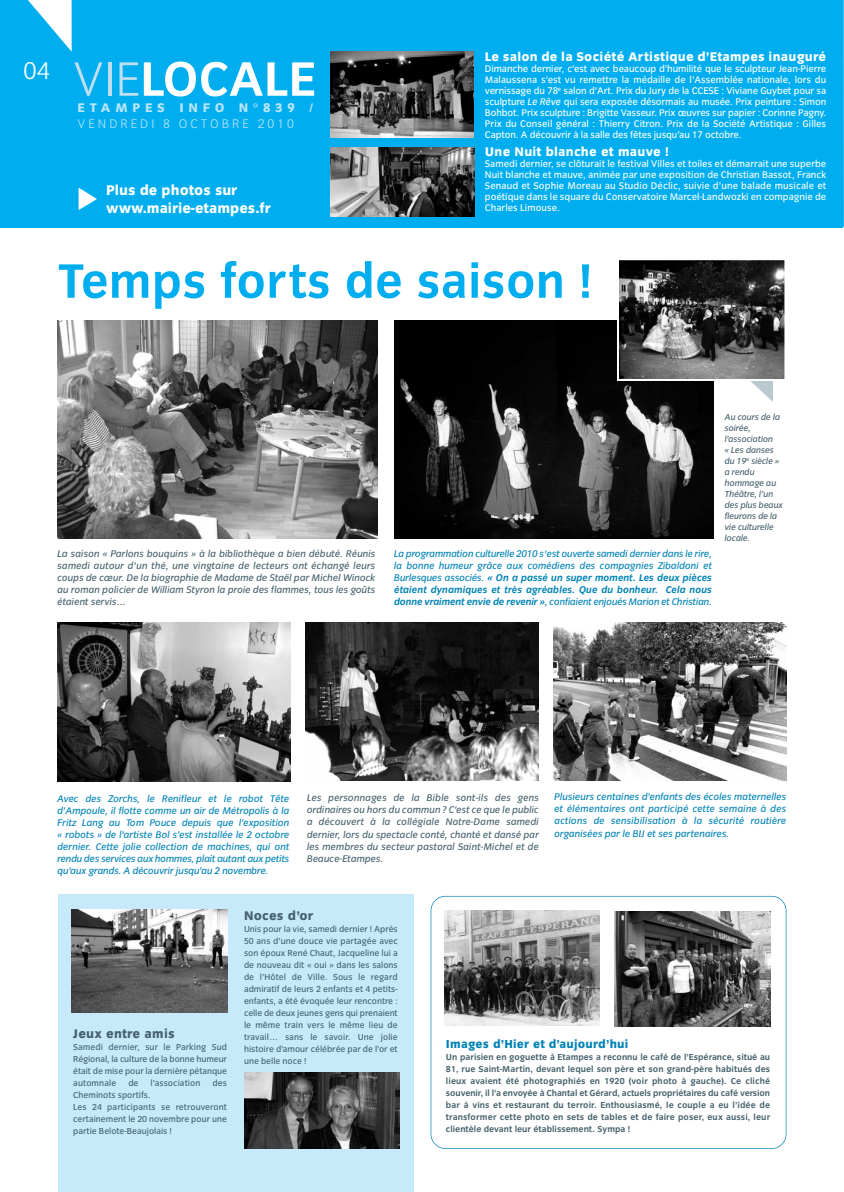
<style>
.page{position:relative;width:844px;height:1192px;background:#fff}
.page>*{position:absolute;margin:0;border:0;box-sizing:border-box;transform-origin:0 0}
.t1{font:700 50px "Congress Sans";color:#00aeef}
.t2{font:700 50px "Congress Sans";color:#fff}
.t3{font:300 25.1px "Congress Sans";color:#fff}
.t4{font:800 14.5px/17.8px "Congress Sans";color:#fff}
.t5{font:800 13px "Congress Sans";letter-spacing:.015em;color:#fff}
.t6{font:800 13px "Congress Sans";letter-spacing:.015em;color:#46616e}
.t7{font:300 13px "Congress Sans";letter-spacing:.23em;color:#b9e5fa}
.t8{font:800 13px "Congress Sans";letter-spacing:.365em;color:#b9e5fa}
.t9{font:800 12px "Congress Sans";letter-spacing:.015em;color:#0083b6}
.t10{font:italic 10px/12px "Congress Sans";letter-spacing:-.01em;color:#0083b6;text-align:justify}
.t11{font:10px/11px "Congress Sans";letter-spacing:-.005em;color:#fff;text-align:justify}
.t12{font:italic 10px/12px "Congress Sans";color:#46616e;text-align:justify}
.t13{font:9px/12px "Congress Sans";color:#46616e;text-align:justify}
.t14{font:700 9px/12px "Congress Sans";color:#46616e;text-align:justify}
.t15{font:italic 9px/11px "Congress Sans";letter-spacing:-.01em;color:#46616e}
.s1{font-weight:300;color:#bcdeee}
.s2{font-style:italic}
.s3{font-weight:700}
</style>
<div class="page">
<svg style="left:750px;top:381px;width:23px;height:21px"></svg>
<svg style="left:843px;top:0;width:1px;height:227px"></svg>
<div style="left:0;top:0;width:843px;height:227px;background:#00aeef"></div>
<img style="left:330px;top:51px;width:144px;height:86px">
<img style="left:58px;top:320px;width:319px;height:218px">
<div style="left:58px;top:893px;width:355px;height:298px;background:#c6eafa"></div>
<svg style="left:28px;top:0;width:44px;height:52px"></svg>
<img style="left:330px;top:147px;width:144px;height:70px">
<img style="left:394px;top:320px;width:320px;height:218px">
<img style="left:620px;top:261px;width:163px;height:117px">
<div style="left:617px;top:258px;width:169px;height:123px;border:2px solid #fff"></div>
<img style="left:58px;top:622px;width:233px;height:159px">
<img style="left:305px;top:622px;width:233px;height:158px">
<img style="left:553px;top:622px;width:233px;height:158px">
<img style="left:72px;top:909px;width:155px;height:103px">
<img style="left:244px;top:1072px;width:155px;height:76px">
<svg style="left:430px;top:895px;width:356px;height:253px"></svg>
<img style="left:444px;top:910px;width:156px;height:115px">
<img style="left:615px;top:911px;width:155px;height:115px">
<svg style="left:79px;top:188px;width:18px;height:22px"></svg>
<h2 class="t3" style="left:24px;top:61px;width:28px">04</h2>
<h1 class="t2" style="left:73px;top:59px;width:244px"><span class="s1">VIE</span>LOCALE</h1>
<h3 class="t8" style="left:77px;top:103px;width:237px">ETAMPES INFO N°839 /</h3>
<h3 class="t7" style="left:77px;top:118px;width:218px">VENDREDI 8 OCTOBRE 2010</h3>
<h3 class="t4" style="left:106px;top:182px;width:166px">Plus de photos sur www.mairie-etampes.fr</h3>
<h3 class="t5" style="left:485px;top:51px;width:343px">Le salon de la Société Artistique d’Etampes inauguré</h3>
<p class="t11" style="left:485px;top:64px;width:343px">Dimanche dernier, c’est avec beaucoup d’humilité que le sculpteur Jean-Pierre Malaussena s’est vu remettre la médaille de l’Assemblée nationale, lors du vernissage du 78<sup>e</sup> salon d’Art. Prix du Jury de la CCESE : Viviane Guybet pour sa sculpture <span class="s2">Le Rêve</span> qui sera exposée désormais au musée. Prix peinture : Simon Bohbot. Prix sculpture : Brigitte Vasseur. Prix œuvres sur papier : Corinne Pagny.<br>Prix du Conseil général : Thierry Citron. Prix de la Société Artistique : Gilles Capton. A découvrir à la salle des fêtes jusqu’au 17 octobre.</p>
<h3 class="t5" style="left:485px;top:146px;width:185px">Une Nuit blanche et mauve !</h3>
<p class="t11" style="left:485px;top:159px;width:343px">Samedi dernier, se clôturait le festival Villes et toiles et démarrait une superbe Nuit blanche et mauve, animée par une exposition de Christian Bassot, Franck Senaud et Sophie Moreau au Studio Déclic, suivie d’une balade musicale et poétique dans le square du Conservatoire Marcel-Landwozki en compagnie de Charles Limouse.</p>
<h1 class="t1" style="left:58px;top:261px;width:536px">Temps forts de saison !</h1>
<p class="t12" style="left:58px;top:548px;width:319px">La saison « Parlons bouquins » à la bibliothèque a bien débuté. Réunis samedi autour d’un thé, une vingtaine de lecteurs ont échangé leurs coups de cœur. De la biographie de Madame de Staël par Michel Winock au roman policier de William Styron la proie des flammes, tous les goûts étaient servis…</p>
<p class="t10" style="left:394px;top:548px;width:319px">La programmation culturelle 2010 s'est ouverte samedi dernier dans le rire, la bonne humeur grâce aux comédiens des compagnies Zibaldoni et Burlesques associés. <span class="s3">« On a passé un super moment. Les deux pièces étaient dynamiques et très agréables. Que du bonheur. Cela nous donne vraiment envie de revenir »</span>, confiaient enjoués Marion et Christian.</p>
<p class="t15" style="left:724px;top:412px;width:60px">Au cours de la soirée, l’association<br>« Les danses du 19<sup>e</sup> siècle » a rendu hommage au<br>Théâtre, l’un des plus beaux fleurons de la vie culturelle locale.</p>
<p class="t10" style="left:58px;top:793px;width:233px">Avec des Zorchs, le Renifleur et le robot Tête d’Ampoule, il flotte comme un air de Métropolis à la Fritz Lang au Tom Pouce depuis que l’exposition « robots » de l’artiste Bol s’est installée le 2 octobre dernier. Cette jolie collection de machines, qui ont rendu des services aux hommes, plait autant aux petits qu’aux grands. A découvrir jusqu’au 2 novembre.</p>
<p class="t12" style="left:307px;top:792px;width:233px">Les personnages de la Bible sont-ils des gens ordinaires ou hors du commun ? C’est ce que le public a découvert à la collégiale Notre-Dame samedi dernier, lors du spectacle conté, chanté et dansé par les membres du secteur pastoral Saint-Michel et de Beauce-Etampes.</p>
<p class="t10" style="left:554px;top:791px;width:233px">Plusieurs centaines d’enfants des écoles maternelles et élémentaires ont participé cette semaine à des actions de sensibilisation à la sécurité routière organisées par le BIJ et ses partenaires.</p>
<h3 class="t6" style="left:73px;top:1028px;width:103px">Jeux entre amis</h3>
<p class="t13" style="left:73px;top:1041px;width:155px">Samedi dernier, sur le Parking Sud Régional, la culture de la bonne humeur était de mise pour la dernière pétanque automnale</p>
<p class="t13" style="left:128px;top:1077px;width:12px">de</p>
<p class="t13" style="left:150px;top:1077px;width:51px">l’association</p>
<p class="t13" style="left:212px;top:1077px;width:16px">des</p>
<p class="t13" style="left:73px;top:1089px;width:155px;text-align:left">Cheminots sportifs.<br>Les 24 participants se retrouveront certainement le 20 novembre pour une partie Belote-Beaujolais !</p>
<h3 class="t6" style="left:244px;top:910px;width:71px">Noces d’or</h3>
<p class="t13" style="left:244px;top:923px;width:155px">Unis pour la vie, samedi dernier ! Après 50 ans d’une douce vie partagée avec son époux René Chaut, Jacqueline lui a de nouveau dit « oui » dans les salons de l’Hôtel de Ville. Sous le regard admiratif de leurs 2 enfants et 4 petits&shy;enfants, a été évoquée leur rencontre : celle de deux jeunes gens qui prenaient le même train vers le même lieu de travail… sans le savoir. Une jolie histoire d’amour célébrée par de l’or et une belle noce !</p>
<p class="t9" style="left:446px;top:1038px;width:184px">Images d’Hier et d’aujourd’hui</p>
<p class="t14" style="left:446px;top:1051px;width:326px">Un parisien en goguette à Etampes a reconnu le café de l’Espérance, situé au 81, rue Saint-Martin, devant lequel son père et son grand-père habitués des lieux avaient été photographiés en 1920 (voir photo à gauche). Ce cliché souvenir, il l’a envoyée à Chantal et Gérard, actuels propriétaires du café version bar à vins et restaurant du terroir. Enthousiasmé, le couple a eu l’idée de transformer cette photo en sets de tables et de faire poser, eux aussi, leur clientèle devant leur établissement. Sympa !</p>
</div>
